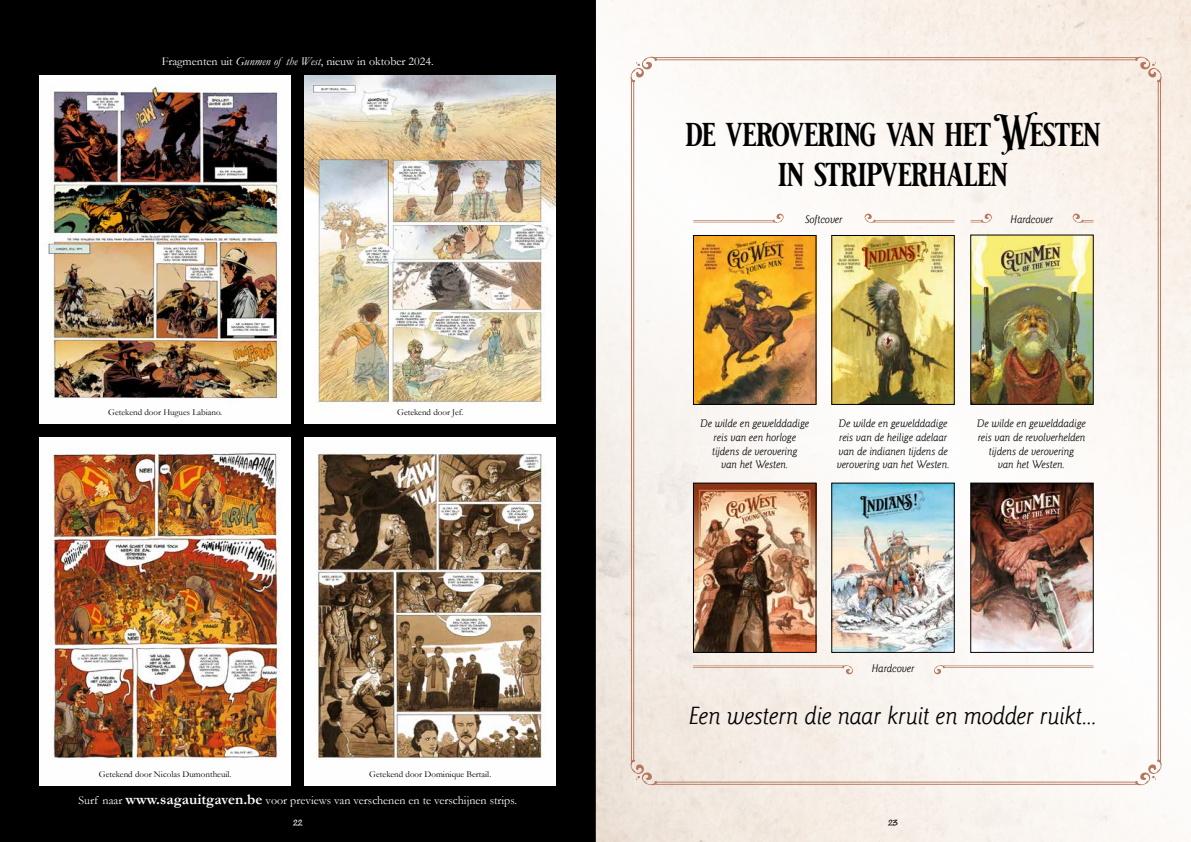
<style>
.page{position:relative;width:1191px;height:842px;background:#fff}
.page>*{position:absolute;margin:0;border:0;box-sizing:border-box;transform-origin:0 0}
.t1{font:33px/39.6px "Royal Signage 1.4";letter-spacing:-.03em;color:#000;text-align:center}
.t2{font:italic 25.7px "Goudy Sans";letter-spacing:-.02em;color:#020203}
.t3{font:12px "Garamond";color:#fff}
.t4{font:italic 11.4px/13.7px "Goudy Sans";letter-spacing:-.015em;color:#020203;text-align:center}
.t5{font:9px "Garamond";color:#000}
.t6{font:8px "Trolley Normal";color:#fff}
.t7{font:8px "Trolley Normal";color:#000}
.s1{font-style:italic}
.s2{font-weight:700;font-size:15px}
</style>
<div class="page">
<div style="left:0;top:0;width:595px;height:842px;background:#000"></div>
<img style="left:40px;top:75px;width:251px;height:348px">
<div style="left:157px;top:408px;width:16px;height:9px;background:#fff"></div>
<img style="left:305px;top:75px;width:251px;height:348px">
<div style="left:422px;top:408px;width:16px;height:9px;background:#fff"></div>
<img style="left:40px;top:437px;width:251px;height:348px">
<div style="left:157px;top:767px;width:16px;height:10px;background:#fff"></div>
<img style="left:305px;top:437px;width:251px;height:348px">
<div style="left:422px;top:767px;width:16px;height:10px;background:#fff"></div>
<img style="left:595px;top:0;width:596px;height:842px">
<img style="left:630px;top:57px;width:531px;height:728px">
<img style="left:972px;top:237px;width:119px;height:166px">
<div style="left:970px;top:235px;width:123px;height:170px;border:1px solid #000"></div>
<p class="t3" style="left:162px;top:53px;width:273px">Fragmenten uit <span class="s1">Gunmen of the West</span>, nieuw in oktober 2024.</p>
<p class="t5" style="left:108px;top:406px;width:115px">Getekend door Hugues Labiano.</p>
<p class="t5" style="left:397px;top:406px;width:68px">Getekend door Jef.</p>
<p class="t5" style="left:99px;top:768px;width:134px">Getekend door Nicolas Dumontheuil.</p>
<p class="t5" style="left:369px;top:768px;width:124px">Getekend door Dominique Bertail.</p>
<p class="t3" style="left:78px;top:792px;width:440px">Surf naar <span class="s2">www.sagauitgaven.be</span> voor previews van verschenen en te verschijnen strips.</p>
<h1 class="t1" style="left:685px;top:115px;width:417px">de verovering van het Westen in stripverhalen</h1>
<p class="t4" style="left:1010px;top:212px;width:44px">Hardcover</p>
<p class="t4" style="left:805px;top:212px;width:39px">Softcover</p>
<p class="t4" style="left:700px;top:417px;width:110px">De wilde en gewelddadige reis van een horloge tijdens de verovering<br>van het Westen.</p>
<p class="t4" style="left:836px;top:417px;width:115px;text-align:left">De wilde en gewelddadige reis van de heilige adelaar van de indianen tijdens de verovering van het Westen.</p>
<p class="t4" style="left:977px;top:417px;width:110px">De wilde en gewelddadige reis van de revolverhelden tijdens de verovering<br>van het Westen.</p>
<p class="t4" style="left:872px;top:661px;width:44px">Hardcover</p>
<h2 class="t2" style="left:689px;top:702px;width:410px">Een western die naar kruit en modder ruikt...</h2>
<p class="t6" style="left:293px;top:818px;width:11px">22</p>
<p class="t7" style="left:888px;top:818px;width:11px">23</p>
</div>
